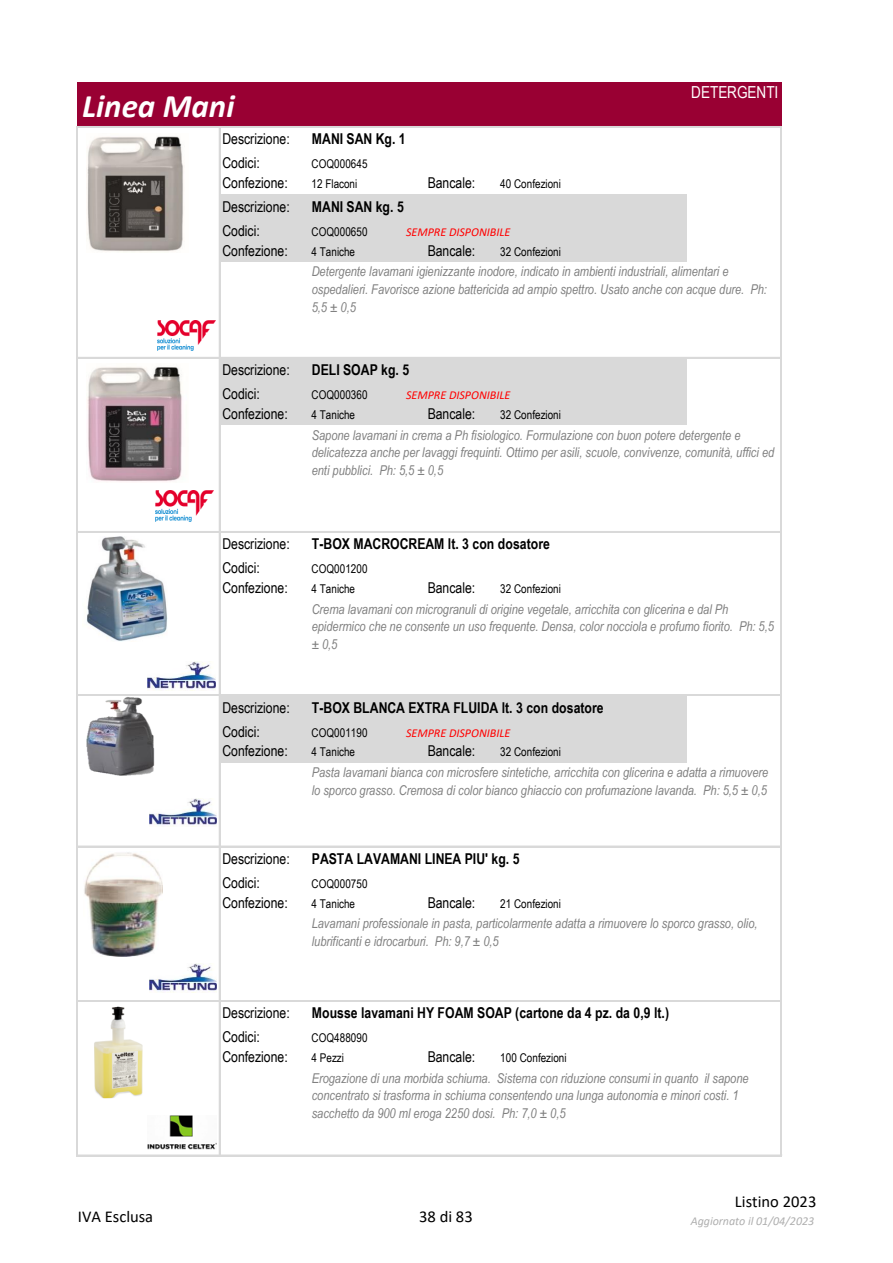
<style>
.page{position:relative;width:893px;height:1263px;background:#fff}
.page>*{position:absolute;margin:0;border:0;box-sizing:border-box;transform-origin:0 0}
.t1{font:italic 700 33px "Calibri";color:#fff}
.t2{font:16.5px "Calibri";color:#000}
.t3{font:16.5px "Arial Narrow";letter-spacing:-.005em;color:#fff}
.t4{font:15px "Arial Narrow";color:#000}
.t5{font:700 15px "Arial Narrow";color:#000}
.t6{font:italic 13.5px/17.7px "Arial Narrow";color:#808080}
.t7{font:12px "Arial Narrow";letter-spacing:.005em;color:#000}
.t8{font:italic 12px "Calibri";color:#f00}
.t9{font:italic 12px "Calibri";letter-spacing:-.005em;color:#afafaf}
</style>
<div class="page">
<div style="left:78px;top:82px;width:703px;height:45px;background:#903"></div>
<div style="left:220px;top:195px;width:467px;height:24px;background:#d9d9d9"></div>
<div style="left:220px;top:219px;width:184px;height:24px;background:#d9d9d9"></div>
<div style="left:404px;top:219px;width:94px;height:24px;background:#d9d9d9"></div>
<div style="left:498px;top:219px;width:189px;height:24px;background:#d9d9d9"></div>
<div style="left:220px;top:242px;width:467px;height:20px;background:#d9d9d9"></div>
<div style="left:220px;top:358px;width:467px;height:24px;background:#d9d9d9"></div>
<div style="left:220px;top:382px;width:184px;height:24px;background:#d9d9d9"></div>
<div style="left:404px;top:382px;width:94px;height:24px;background:#d9d9d9"></div>
<div style="left:498px;top:382px;width:189px;height:24px;background:#d9d9d9"></div>
<div style="left:220px;top:406px;width:467px;height:20px;background:#d9d9d9"></div>
<div style="left:78px;top:425px;width:703px;height:83px;background:#fff"></div>
<div style="left:220px;top:695px;width:467px;height:24px;background:#d9d9d9"></div>
<div style="left:220px;top:719px;width:184px;height:24px;background:#d9d9d9"></div>
<div style="left:404px;top:719px;width:94px;height:24px;background:#d9d9d9"></div>
<div style="left:498px;top:719px;width:189px;height:24px;background:#d9d9d9"></div>
<div style="left:220px;top:743px;width:467px;height:20px;background:#d9d9d9"></div>
<hr style="left:76px;top:128px;width:2px;height:229px;background:#d9d9d9">
<hr style="left:76px;top:359px;width:2px;height:172px;background:#d9d9d9">
<hr style="left:76px;top:533px;width:2px;height:162px;background:#d9d9d9">
<hr style="left:76px;top:696px;width:2px;height:150px;background:#d9d9d9">
<hr style="left:76px;top:847px;width:2px;height:153px;background:#d9d9d9">
<hr style="left:76px;top:1002px;width:2px;height:153px;background:#d9d9d9">
<hr style="left:219px;top:128px;width:2px;height:1028px;background:#d9d9d9">
<hr style="left:780px;top:126px;width:2px;height:1029px;background:#d9d9d9">
<hr style="left:76px;top:126px;width:704px;height:2px;background:#d9d9d9">
<hr style="left:76px;top:357px;width:704px;height:2px;background:#d9d9d9">
<hr style="left:76px;top:531px;width:704px;height:2px;background:#d9d9d9">
<hr style="left:77px;top:694px;width:703px;height:1px;background:#d9d9d9">
<hr style="left:76px;top:695px;width:704px;height:1px;background:#d9d9d9">
<hr style="left:76px;top:846px;width:704px;height:1px;background:#d9d9d9">
<hr style="left:76px;top:1000px;width:704px;height:2px;background:#d9d9d9">
<hr style="left:77px;top:1154px;width:705px;height:1px;background:#d9d9d9">
<hr style="left:76px;top:1155px;width:706px;height:1px;background:#d9d9d9">
<img style="left:87px;top:366px;width:95px;height:116px">
<img style="left:86px;top:136px;width:98px;height:116px">
<img style="left:86px;top:697px;width:69px;height:79px">
<img style="left:86px;top:536px;width:82px;height:105px">
<img style="left:148px;top:662px;width:67px;height:29px">
<img style="left:149px;top:798px;width:68px;height:29px">
<img style="left:149px;top:963px;width:68px;height:29px">
<img style="left:84px;top:852px;width:78px;height:104px">
<img style="left:158px;top:320px;width:57px;height:31px">
<img style="left:155px;top:491px;width:58px;height:30px">
<img style="left:94px;top:1007px;width:49px;height:91px">
<img style="left:148px;top:1115px;width:68px;height:34px">
<h1 class="t1" style="left:82px;top:92px;width:154px">Linea Mani</h1>
<p class="t4" style="left:222px;top:130px;width:69px">Descrizione:</p>
<p class="t5" style="left:312px;top:130px;width:95px">MANI SAN Kg. 1</p>
<p class="t4" style="left:222px;top:154px;width:39px">Codici:</p>
<p class="t7" style="left:311px;top:157px;width:58px">COQ000645</p>
<p class="t4" style="left:222px;top:174px;width:67px">Confezione:</p>
<p class="t7" style="left:311px;top:177px;width:47px">12 Flaconi</p>
<p class="t4" style="left:428px;top:174px;width:49px">Bancale:</p>
<p class="t7" style="left:500px;top:177px;width:62px">40 Confezioni</p>
<p class="t4" style="left:222px;top:198px;width:69px">Descrizione:</p>
<p class="t5" style="left:312px;top:198px;width:93px">MANI SAN kg. 5</p>
<p class="t4" style="left:222px;top:222px;width:39px">Codici:</p>
<p class="t7" style="left:311px;top:225px;width:58px">COQ000650</p>
<p class="t8" style="left:406px;top:227px;width:106px">SEMPRE DISPONIBILE</p>
<p class="t4" style="left:222px;top:241px;width:67px">Confezione:</p>
<p class="t7" style="left:311px;top:244px;width:45px">4 Taniche</p>
<p class="t4" style="left:428px;top:241px;width:49px">Bancale:</p>
<p class="t7" style="left:500px;top:244px;width:62px">32 Confezioni</p>
<p class="t3" style="left:691px;top:82px;width:89px">DETERGENTI</p>
<p class="t6" style="left:312px;top:262px;width:457px">Detergente lavamani igienizzante inodore, indicato in ambienti industriali, alimentari e ospedalieri. Favorisce azione battericida ad ampio spettro. Usato anche con acque dure. Ph:<br>5,5 ± 0,5</p>
<p class="t4" style="left:222px;top:361px;width:69px">Descrizione:</p>
<p class="t5" style="left:312px;top:361px;width:99px">DELI SOAP kg. 5</p>
<p class="t4" style="left:222px;top:385px;width:39px">Codici:</p>
<p class="t7" style="left:311px;top:388px;width:58px">COQ000360</p>
<p class="t8" style="left:406px;top:390px;width:106px">SEMPRE DISPONIBILE</p>
<p class="t4" style="left:222px;top:405px;width:67px">Confezione:</p>
<p class="t7" style="left:311px;top:408px;width:45px">4 Taniche</p>
<p class="t4" style="left:428px;top:405px;width:49px">Bancale:</p>
<p class="t7" style="left:500px;top:408px;width:62px">32 Confezioni</p>
<p class="t6" style="left:312px;top:426px;width:464px">Sapone lavamani in crema a Ph fisiologico. Formulazione con buon potere detergente e delicatezza anche per lavaggi frequinti. Ottimo per asili, scuole, convivenze, comunità, uffici ed enti pubblici. Ph: 5,5 ± 0,5</p>
<p class="t4" style="left:222px;top:535px;width:69px">Descrizione:</p>
<p class="t5" style="left:312px;top:535px;width:239px">T-BOX MACROCREAM lt. 3 con dosatore</p>
<p class="t4" style="left:222px;top:559px;width:39px">Codici:</p>
<p class="t7" style="left:311px;top:562px;width:58px">COQ001200</p>
<p class="t4" style="left:222px;top:579px;width:67px">Confezione:</p>
<p class="t7" style="left:311px;top:582px;width:45px">4 Taniche</p>
<p class="t4" style="left:428px;top:579px;width:49px">Bancale:</p>
<p class="t7" style="left:500px;top:582px;width:62px">32 Confezioni</p>
<p class="t6" style="left:312px;top:600px;width:464px">Crema lavamani con microgranuli di origine vegetale, arricchita con glicerina e dal Ph epidermico che ne consente un uso frequente. Densa, color nocciola e profumo fiorito. Ph: 5,5 ± 0,5</p>
<p class="t4" style="left:222px;top:699px;width:69px">Descrizione:</p>
<p class="t5" style="left:312px;top:699px;width:293px">T-BOX BLANCA EXTRA FLUIDA lt. 3 con dosatore</p>
<p class="t4" style="left:222px;top:722px;width:39px">Codici:</p>
<p class="t7" style="left:311px;top:725px;width:58px">COQ001190</p>
<p class="t8" style="left:406px;top:727px;width:106px">SEMPRE DISPONIBILE</p>
<p class="t4" style="left:222px;top:742px;width:67px">Confezione:</p>
<p class="t7" style="left:311px;top:745px;width:45px">4 Taniche</p>
<p class="t4" style="left:428px;top:742px;width:49px">Bancale:</p>
<p class="t7" style="left:500px;top:745px;width:62px">32 Confezioni</p>
<p class="t6" style="left:312px;top:763px;width:458px">Pasta lavamani bianca con microsfere sintetiche, arricchita con glicerina e adatta a rimuovere lo sporco grasso. Cremosa di color bianco ghiaccio con profumazione lavanda. Ph: 5,5 ± 0,5</p>
<p class="t4" style="left:222px;top:850px;width:69px">Descrizione:</p>
<p class="t5" style="left:312px;top:850px;width:209px">PASTA LAVAMANI LINEA PIU' kg. 5</p>
<p class="t4" style="left:222px;top:874px;width:39px">Codici:</p>
<p class="t7" style="left:311px;top:876px;width:58px">COQ000750</p>
<p class="t4" style="left:222px;top:893px;width:67px">Confezione:</p>
<p class="t7" style="left:311px;top:896px;width:45px">4 Taniche</p>
<p class="t4" style="left:428px;top:893px;width:49px">Bancale:</p>
<p class="t7" style="left:500px;top:896px;width:62px">21 Confezioni</p>
<p class="t6" style="left:312px;top:914px;width:447px">Lavamani professionale in pasta, particolarmente adatta a rimuovere lo sporco grasso, olio, lubrificanti e idrocarburi. Ph: 9,7 ± 0,5</p>
<p class="t4" style="left:222px;top:1004px;width:69px">Descrizione:</p>
<p class="t5" style="left:312px;top:1004px;width:359px">Mousse lavamani HY FOAM SOAP (cartone da 4 pz. da 0,9 lt.)</p>
<p class="t4" style="left:222px;top:1028px;width:39px">Codici:</p>
<p class="t7" style="left:311px;top:1031px;width:58px">COQ488090</p>
<p class="t4" style="left:222px;top:1048px;width:67px">Confezione:</p>
<p class="t7" style="left:311px;top:1051px;width:34px">4 Pezzi</p>
<p class="t4" style="left:428px;top:1048px;width:49px">Bancale:</p>
<p class="t7" style="left:500px;top:1051px;width:68px">100 Confezioni</p>
<p class="t6" style="left:312px;top:1069px;width:438px">Erogazione di una morbida schiuma. Sistema con riduzione consumi in quanto il sapone concentrato si trasforma in schiuma consentendo una lunga autonomia e minori costi. 1 sacchetto da 900 ml eroga 2250 dosi. Ph: 7,0 ± 0,5</p>
<p class="t2" style="left:78px;top:1209px;width:77px">IVA Esclusa</p>
<p class="t2" style="left:419px;top:1209px;width:55px">38 di 83</p>
<p class="t2" style="left:735px;top:1195px;width:83px">Listino 2023</p>
<p class="t9" style="left:691px;top:1215px;width:125px">Aggiornato il 01/04/2023</p>
</div>
